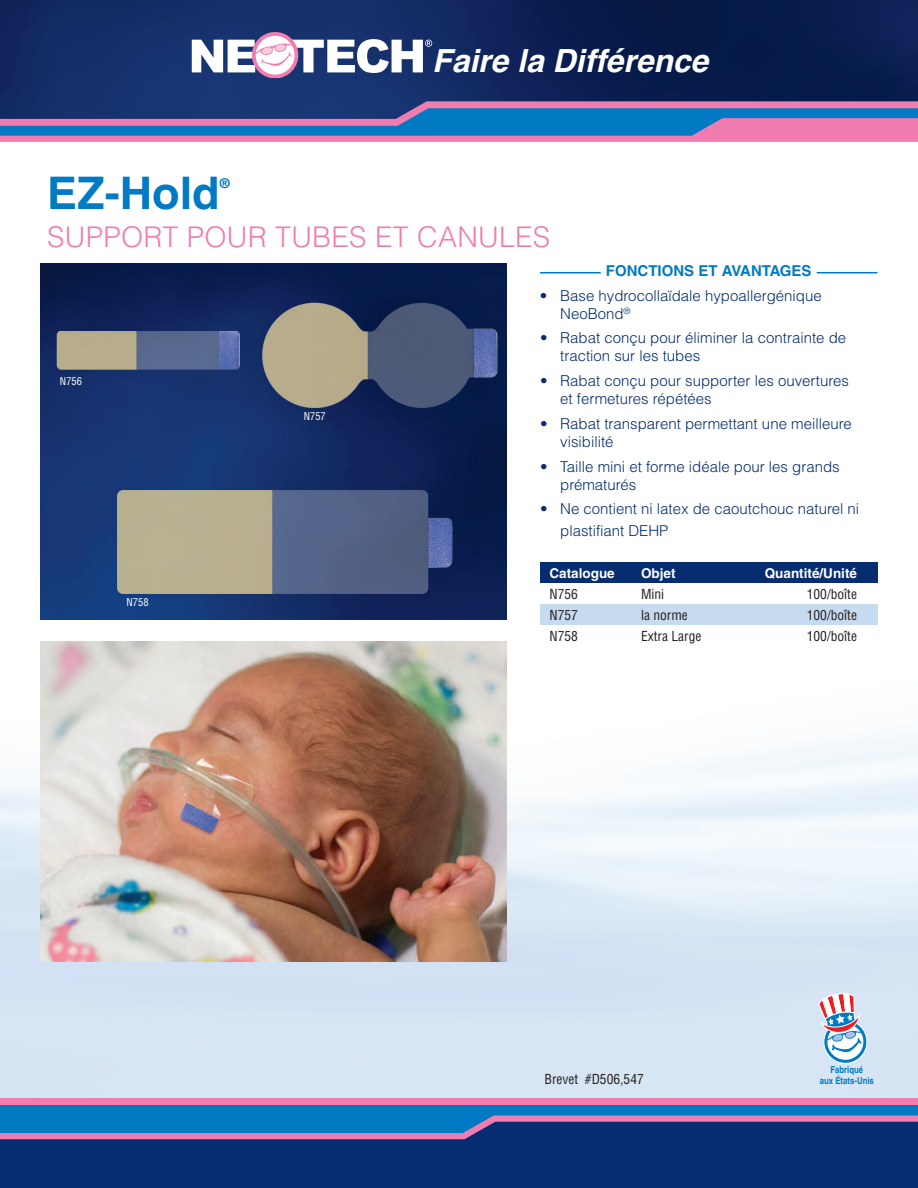
<style>
.page{position:relative;width:918px;height:1188px;background:#fff}
.page>*{position:absolute;margin:0;border:0;box-sizing:border-box;transform-origin:0 0}
.t1{font:700 45px "Helvetica LT Pro";color:#007ac2}
.t2{font:italic 700 31.8px "Helvetica";color:#fff}
.t3{font:300 28.5px "Helvetica LT Pro";letter-spacing:.01em;color:#f17cb0}
.t4{font:300 15px/18px "Helvetica LT Pro";color:#052d6f}
.t5{font:700 15px "Helvetica LT Pro";color:#007ac2}
.t6{font:condensed 13.5px "Helvetica LT Pro";color:#231f20}
.t7{font:700 13.5px "Helvetica LT Pro";color:#fff}
.t8{font:700 13.5px "Helvetica LT Pro";color:#007ac2}
.t9{font:condensed 10.5px "Helvetica LT Pro";color:#fff}
.t10{font:700 condensed 9.45px/10.8px "Helvetica LT Pro";color:#007ac2;text-align:center}
</style>
<div class="page">
<img style="left:0;top:457px;width:918px;height:642px">
<img style="left:40px;top:642px;width:466px;height:320px">
<img style="left:40px;top:263px;width:466px;height:357px">
<div style="left:0;top:1116px;width:918px;height:72px;background:#052d6f"></div>
<svg style="left:0;top:1105px;width:918px;height:34px"></svg>
<div style="left:0;top:1099px;width:918px;height:6px;background:#f17cb0"></div>
<hr style="left:540px;top:272px;width:61px;height:1px;background:#007ac2">
<hr style="left:817px;top:272px;width:61px;height:1px;background:#007ac2">
<img style="left:0;top:0;width:918px;height:101px">
<svg style="left:0;top:101px;width:918px;height:41px;background:#696caa"></svg>
<svg style="left:192px;top:32px;width:240px;height:46px"></svg>
<div style="left:540px;top:563px;width:338px;height:21px;background:#052d6f"></div>
<div style="left:540px;top:584px;width:338px;height:21px;background:#fff"></div>
<div style="left:540px;top:605px;width:338px;height:21px;background:#c6daf0"></div>
<div style="left:540px;top:626px;width:338px;height:21px;background:#fff"></div>
<img style="left:47px;top:324px;width:203px;height:54px">
<img style="left:259px;top:295px;width:243px;height:122px">
<div style="left:112px;top:484px;width:346px;height:116px;background:#231f20;opacity:.15"></div>
<img style="left:118px;top:490px;width:335px;height:104px">
<svg style="left:818px;top:993px;width:49px;height:71px"></svg>
<h2 class="t2" style="left:432px;top:35px;width:278px">Faire la Différence</h2>
<h1 class="t1" style="left:47px;top:166px;width:174px">EZ-Hold</h1>
<p class="t8" style="left:220px;top:175px;width:11px">®</p>
<h3 class="t3" style="left:47px;top:219px;width:505px">SUPPORT POUR TUBES ET CANULES</h3>
<p class="t9" style="left:60px;top:375px;width:24px">N756</p>
<p class="t9" style="left:126px;top:596px;width:24px">N758</p>
<p class="t9" style="left:304px;top:410px;width:24px">N757</p>
<p class="t5" style="left:606px;top:262px;width:207px">FONCTIONS ET AVANTAGES</p>
<p class="t4" style="left:560px;top:286px;width:263px;text-indent:-20px">• Base hydrocollaïdale hypoallergénique<br>NeoBond<sup>®</sup></p>
<p class="t4" style="left:560px;top:329px;width:287px;text-indent:-20px">• Rabat conçu pour éliminer la contrainte de traction sur les tubes</p>
<p class="t4" style="left:560px;top:372px;width:290px;text-indent:-20px">• Rabat conçu pour supporter les ouvertures et fermetures répétées</p>
<p class="t4" style="left:560px;top:414px;width:293px;text-indent:-20px">• Rabat transparent permettant une meilleure visibilité</p>
<p class="t4" style="left:560px;top:457px;width:281px;text-indent:-20px">• Taille mini et forme idéale pour les grands prématurés</p>
<p class="t4" style="left:560px;top:498px;width:301px;line-height:21.6px;text-indent:-20px">• Ne contient ni latex de caoutchouc naturel ni plastifiant DEHP</p>
<p class="t7" style="left:550px;top:565px;width:67px">Catalogue</p>
<p class="t7" style="left:641px;top:565px;width:36px">Objet</p>
<p class="t7" style="left:765px;top:565px;width:94px">Quantité/Unité</p>
<p class="t6" style="left:550px;top:586px;width:30px">N756</p>
<p class="t6" style="left:641px;top:586px;width:25px">Mini</p>
<p class="t6" style="left:807px;top:586px;width:52px">100/boîte</p>
<p class="t6" style="left:550px;top:607px;width:30px">N757</p>
<p class="t6" style="left:641px;top:607px;width:48px">la norme</p>
<p class="t6" style="left:807px;top:607px;width:52px">100/boîte</p>
<p class="t6" style="left:550px;top:628px;width:30px">N758</p>
<p class="t6" style="left:641px;top:628px;width:62px">Extra Large</p>
<p class="t6" style="left:807px;top:628px;width:52px">100/boîte</p>
<p class="t6" style="left:544px;top:1071px;width:101px">Brevet #D506,547</p>
<p class="t10" style="left:820px;top:1064px;width:56px">Fabriqué<br>aux États-Unis</p>
</div>
